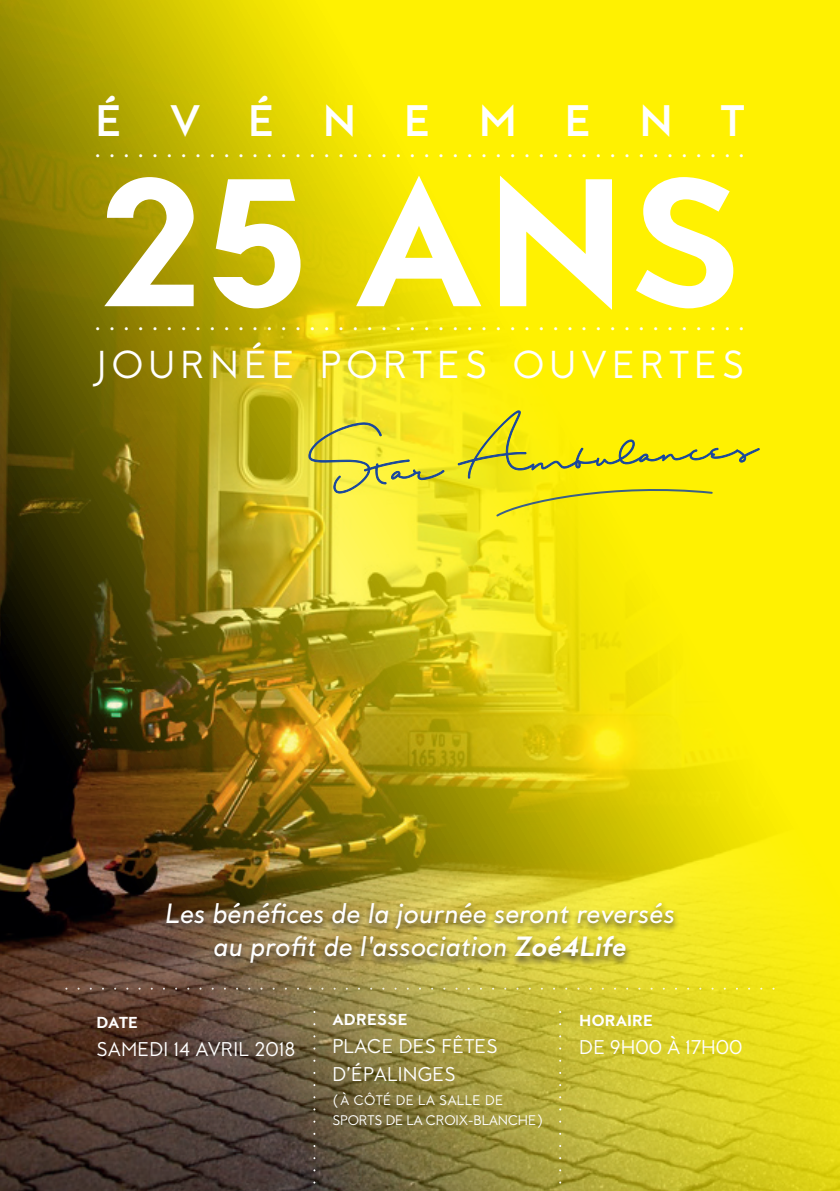
<style>
.page{position:relative;width:840px;height:1191px;background:#fff}
.page>*{position:absolute;margin:0;border:0;box-sizing:border-box;transform-origin:0 0}
.t1{font:900 182.6px "MTT Milano";color:#fff}
.t2{font:96px "Shopping Script Demo";color:#18469d}
.t3{font:700 44.4px "MTT Milano";letter-spacing:1.075em;color:#fff}
.t4{font:39.2px "MTT Milano";letter-spacing:.13em;color:#fff}
.t5{font:italic 500 28px/33.6px "MTT Milano";color:#fff;text-align:center}
.t6{font:700 21px "MTT Milano";color:#fff}
.t7{font:20px/28px "MTT Milano";letter-spacing:.01em;color:#fff}
.t8{font:900 16px "MTT Milano";letter-spacing:.01em;color:#fff}
.t9{font:14px/20px "MTT Milano";letter-spacing:-.01em;color:#fff}
.s1{font-weight:800}
</style>
<div class="page">
<img style="left:0;top:0;width:839px;height:1191px">
<svg style="left:308px;top:422px;width:136px;height:95px;background:#e8e03b"></svg>
<svg style="left:457px;top:410px;width:302px;height:69px;background:#eee40e"></svg>
<svg style="left:494px;top:486px;width:219px;height:32px;background:#f0e50e"></svg>
<svg style="left:559px;top:1012px;width:2px;height:179px"></svg>
<svg style="left:313px;top:1012px;width:2px;height:179px"></svg>
<div style="left:161px;top:900px;width:518px;height:73px;background:#231f20;opacity:.75"></div>
<svg style="left:66px;top:987px;width:707px;height:2px"></svg>
<h3 class="t3" style="left:95px;top:95px;width:650px">ÉVÉNEMENT</h3>
<p class="t6" style="left:95px;top:138px;width:650px">..............................................</p>
<h1 class="t1" style="left:95px;top:138px;width:649px">25 ANS</h1>
<p class="t6" style="left:95px;top:310px;width:650px">..............................................</p>
<h3 class="t4" style="left:95px;top:342px;width:650px">JOURNÉE PORTES OUVERTES</h3>
<h2 class="t2" style="left:304px;top:414px;width:449px;rotate:-4deg">Star Ambulances</h2>
<h3 class="t5" style="left:165px;top:897px;width:511px">Les bénéfices de la journée seront reversés au profit de l'association <span class="s1">Zoé4Life</span></h3>
<p class="t8" style="left:96px;top:1012px;width:43px">DATE</p>
<p class="t7" style="left:96px;top:1035px;width:200px">SAMEDI 14 AVRIL 2018</p>
<p class="t8" style="left:332px;top:1009px;width:77px">ADRESSE</p>
<p class="t7" style="left:332px;top:1032px;width:167px">PLACE DES FÊTES<br>D’ÉPALINGES</p>
<p class="t9" style="left:332px;top:1090px;width:212px">( À CÔTÉ DE LA SALLE DE<br>SPORTS DE LA CROIX-BLANCHE)</p>
<p class="t8" style="left:579px;top:1011px;width:75px">HORAIRE</p>
<p class="t7" style="left:579px;top:1033px;width:165px">DE 9H00 À 17H00</p>
</div>
